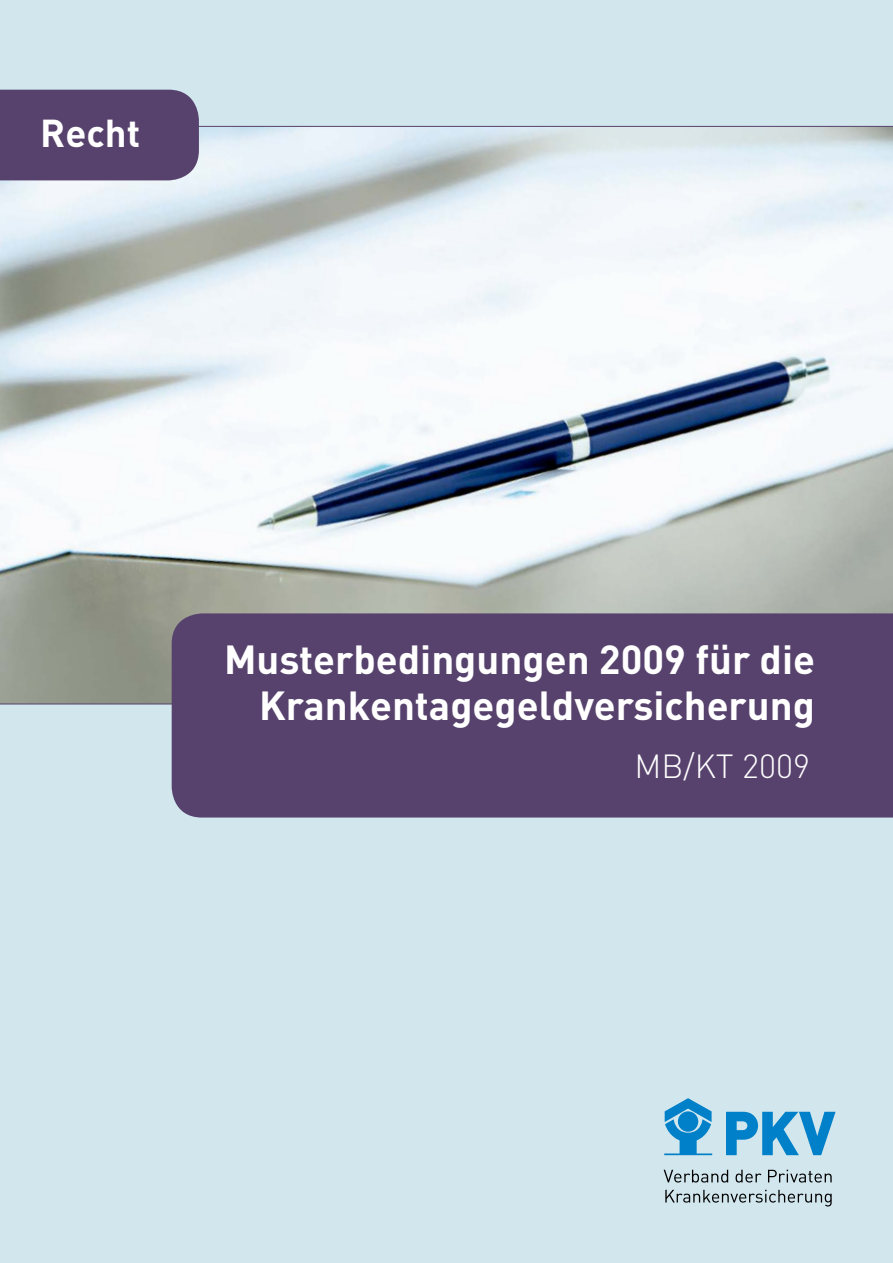
<style>
.page{position:relative;width:893px;height:1263px;background:#d2e6ed}
.page>*{position:absolute;margin:0;border:0;box-sizing:border-box;transform-origin:0 0}
.t1{font:700 40.05px/46px "DINOT";color:#fff;text-align:right}
.t2{font:700 38.4px "DINOT";color:#fff}
.t3{font:300 33px "DINOT";color:#fff}
</style>
<div class="page">
<svg style="left:0;top:126px;width:893px;height:578px"></svg>
<div style="left:0;top:90px;width:199px;height:90px;background:#57426d"></div>
<div style="left:172px;top:613px;width:721px;height:204px;background:#57426d"></div>
<svg style="left:664px;top:1170px;width:64px;height:12px"></svg>
<svg style="left:735px;top:1170px;width:26px;height:12px"></svg>
<svg style="left:768px;top:1170px;width:64px;height:12px"></svg>
<svg style="left:665px;top:1190px;width:167px;height:16px"></svg>
<svg style="left:726px;top:1112px;width:109px;height:43px"></svg>
<svg style="left:664px;top:1098px;width:48px;height:57px"></svg>
<p class="t2" style="left:40px;top:107px;width:101px">Recht</p>
<p class="t1" style="left:224px;top:635px;width:592px">Musterbedingungen 2009 für die<br>Krankentagegeldversicherung</p>
<p class="t3" style="left:634px;top:743px;width:177px">MB/KT 2009</p>
</div>
